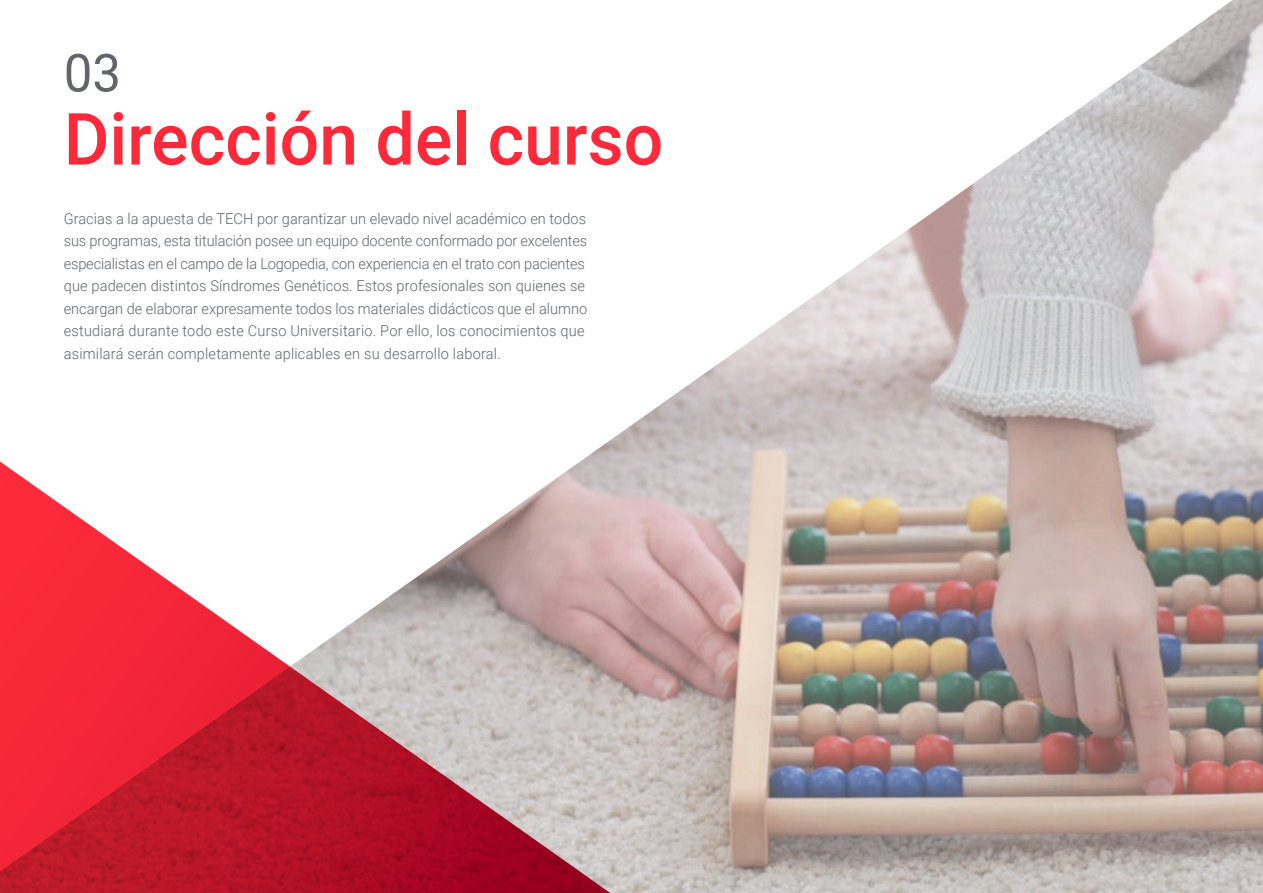
<style>
.page{position:relative;width:1263px;height:893px;background:#fff}
.page>*{position:absolute;margin:0;border:0;box-sizing:border-box;transform-origin:0 0}
.t1{font:500 72px "Roboto";color:#ff293a}
.t2{font:52.5px "Roboto";color:#61646a}
.t3{font:300 15px/22.5px "Roboto";letter-spacing:.005em;color:#61646a}
</style>
<div class="page">
<img style="left:602px;top:0;width:661px;height:893px">
<svg style="left:0;top:446px;width:640px;height:447px"></svg>
<h2 class="t2" style="left:64px;top:36px;width:59px">03</h2>
<h1 class="t1" style="left:64px;top:89px;width:601px">Dirección del curso</h1>
<p class="t3" style="left:64px;top:207px;width:525px">Gracias a la apuesta de TECH por garantizar un elevado nivel académico en todos sus programas, esta titulación posee un equipo docente conformado por excelentes especialistas en el campo de la Logopedia, con experiencia en el trato con pacientes que padecen distintos Síndromes Genéticos. Estos profesionales son quienes se encargan de elaborar expresamente todos los materiales didácticos que el alumno estudiará durante todo este Curso Universitario. Por ello, los conocimientos que asimilará serán completamente aplicables en su desarrollo laboral.</p>
</div>
